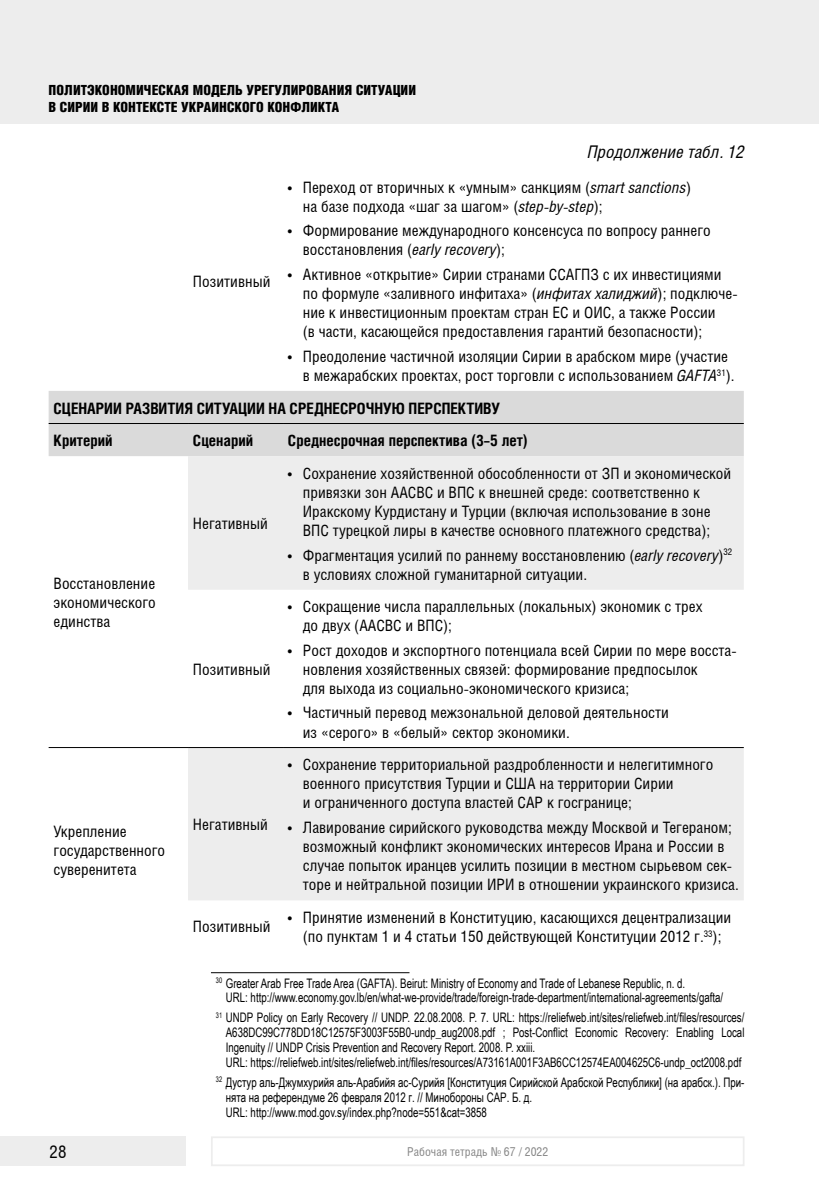
<style>
.page{position:relative;width:819px;height:1191px;background:#fff}
.page>*{position:absolute;margin:0;border:0;box-sizing:border-box;transform-origin:0 0}
.t1{font:italic 17.5px "Helios Cond";color:#000}
.t2{font:17.5px "Helios Cond";color:#000}
.t3{font:15.75px/19.2px "Helios Cond";color:#000}
.t4{font:700 15.75px/32.6px "Helios Cond";color:#000}
.t5{font:900 14px/17.5px "Helios Cond";color:#000}
.t6{font:13.12px/14.9px "Arial Narrow";color:#000;scale:.9 1}
.t7{font:12.25px "Helios Cond";color:#878787}
.s1{font-style:italic}
</style>
<div class="page">
<div style="left:0;top:0;width:819px;height:124px;background:#ededed"></div>
<div style="left:0;top:1136px;width:186px;height:30px;background:#ededed"></div>
<div style="left:211px;top:1136px;width:533px;height:30px;border:2px solid #ededed"></div>
<hr style="left:211px;top:972px;width:198px;height:1px;background:#000">
<div style="left:49px;top:391px;width:694px;height:65px;background:#dadada"></div>
<svg style="left:188px;top:456px;width:555px;height:444px;fill:#ededed"></svg>
<hr style="left:49px;top:747px;width:139px;height:1px;background:#000">
<hr style="left:188px;top:747px;width:95px;height:1px;background:#000">
<hr style="left:283px;top:747px;width:460px;height:1px;background:#000">
<hr style="left:49px;top:423px;width:139px;height:1px;background:#000">
<hr style="left:188px;top:423px;width:95px;height:1px;background:#000">
<hr style="left:283px;top:423px;width:460px;height:1px;background:#000">
<p class="t5" style="left:49px;top:81px;width:369px">ПОЛИТЭКОНОМИЧЕСКАЯ МОДЕЛЬ УРЕГУЛИРОВАНИЯ СИТУАЦИИ<br>В СИРИИ В КОНТЕКСТЕ УКРАИНСКОГО КОНФЛИКТА</p>
<p class="t1" style="left:558px;top:141px;width:188px"><sup>303132</sup>Продолжение табл. 12</p>
<p class="t3" style="left:303px;top:177px;width:389px;text-indent:-15px">• Переход от вторичных к «умным» санкциям (<span class="s1">smart sanctions</span>) на базе подхода «шаг за шагом» (<span class="s1">step-by-step</span>);</p>
<p class="t3" style="left:303px;top:221px;width:409px;text-indent:-15px">• Формирование международного консенсуса по вопросу раннего восстановления (<span class="s1">early recovery</span>);</p>
<p class="t3" style="left:303px;top:264px;width:436px;text-indent:-15px">• Активное «открытие» Сирии странами ССАГПЗ с их инвестициями по формуле «заливного инфитаха» (<span class="s1">инфитах халиджий</span>); подключе&shy;ние к инвестиционным проектам стран ЕС и ОИС, а также России<br>(в части, касающейся предоставления гарантий безопасности);</p>
<p class="t3" style="left:303px;top:346px;width:433px;text-indent:-15px">• Преодоление частичной изоляции Сирии в арабском мире (участие в межарабских проектах, рост торговли с использованием <span class="s1">GAFTA</span><sup>31</sup>).</p>
<p class="t4" style="left:54px;top:391px;width:448px">СЦЕНАРИИ РАЗВИТИЯ СИТУАЦИИ НА СРЕДНЕСРОЧНУЮ ПЕРСПЕКТИВУ<br>Критерий</p>
<p class="t3" style="left:193px;top:271px;width:79px">Позитивный</p>
<p class="t4" style="left:193px;top:424px;width:62px">Сценарий</p>
<p class="t4" style="left:288px;top:424px;width:241px">Среднесрочная перспектива (3–5 лет)</p>
<p class="t3" style="left:54px;top:573px;width:104px;text-align:justify">Восстановление экономического единства</p>
<p class="t3" style="left:54px;top:821px;width:113px">Укрепление государственного суверенитета</p>
<p class="t3" style="left:193px;top:513px;width:76px">Негативный</p>
<p class="t3" style="left:193px;top:659px;width:79px">Позитивный</p>
<p class="t3" style="left:193px;top:814px;width:76px">Негативный</p>
<p class="t3" style="left:303px;top:463px;width:430px;text-indent:-15px">• Сохранение хозяйственной обособленности от ЗП и экономической привязки зон ААСВС и ВПС к внешней среде: соответственно к Иракскому Курдистану и Турции (включая использование в зоне ВПС турецкой лиры в качестве основного платежного средства);</p>
<p class="t3" style="left:303px;top:545px;width:431px;text-indent:-15px">• Фрагментация усилий по раннему восстановлению (<span class="s1">early recovery</span>)<sup>32 </sup>в условиях сложной гуманитарной ситуации.</p>
<p class="t3" style="left:303px;top:596px;width:401px;text-indent:-15px">• Сокращение числа параллельных (локальных) экономик с трех до двух (ААСВС и ВПС);</p>
<p class="t3" style="left:303px;top:640px;width:435px;text-indent:-15px">• Рост доходов и экспортного потенциала всей Сирии по мере восста&shy;новления хозяйственных связей: формирование предпосылок<br>для выхода из социально-экономического кризиса;</p>
<p class="t3" style="left:303px;top:703px;width:367px;text-indent:-15px">• Частичный перевод межзональной деловой деятельности из «серого» в «белый» сектор экономики.</p>
<p class="t3" style="left:303px;top:754px;width:412px;text-indent:-15px">• Сохранение территориальной раздробленности и нелегитимного военного присутствия Турции и США на территории Сирии<br>и ограниченного доступа властей САР к госгранице;</p>
<p class="t3" style="left:303px;top:817px;width:437px;text-indent:-15px">• Лавирование сирийского руководства между Москвой и Тегераном; возможный конфликт экономических интересов Ирана и России в случае попыток иранцев усилить позиции в местном сырьевом сек&shy;торе и нейтральной позиции ИРИ в отношении украинского кризиса.</p>
<p class="t3" style="left:193px;top:917px;width:79px">Позитивный</p>
<p class="t3" style="left:288px;top:907px;width:444px;text-align:center">• Принятие изменений в Конституцию, касающихся децентрализации (по пунктам 1 и 4 статьи 150 действующей Конституции 2012 г.<sup>33</sup>);</p>
<p class="t6" style="left:226px;top:975px;width:554px;text-indent:-10px"><sup>30</sup> Greater Arab Free Trade Area (GAFTA). Beirut: Ministry of Economy and Trade of Lebanese Republic, n. d.<br>URL: http://www.economy.gov.lb/en/what-we-provide/trade/foreign-trade-department/international-agreements/gafta/</p>
<p class="t6" style="left:226px;top:1009px;width:577px;text-indent:-10px"><sup>31</sup> UNDP Policy on Early Recovery // UNDP. 22.08.2008. P. 7. URL: https://reliefweb.int/sites/reliefweb.int/files/resources/ A638DC99C778DD18C12575F3003F55B0-undp_aug2008.pdf ; Post-Conflict Economic Recovery: Enabling Local Ingenuity // UNDP Crisis Prevention and Recovery Report. 2008. P. xxiii.<br>URL: https://reliefweb.int/sites/reliefweb.int/files/resources/A73161A001F3AB6CC12574EA004625C6-undp_oct2008.pdf</p>
<p class="t6" style="left:226px;top:1074px;width:577px;text-indent:-10px"><sup>32</sup> Дустур аль-Джумхурийя аль-Арабийя ас-Сурийя [Конституция Сирийской Арабской Республики] (на арабск.). При&shy;нята на референдуме 26 февраля 2012 г. // Минобороны САР. Б. д.<br>URL: http://www.mod.gov.sy/index.php?node=551&amp;cat=3858</p>
<p class="t2" style="left:50px;top:1141px;width:18px">28</p>
<p class="t7" style="left:407px;top:1144px;width:143px">Рабочая тетрадь № 67 / 2022</p>
</div>
